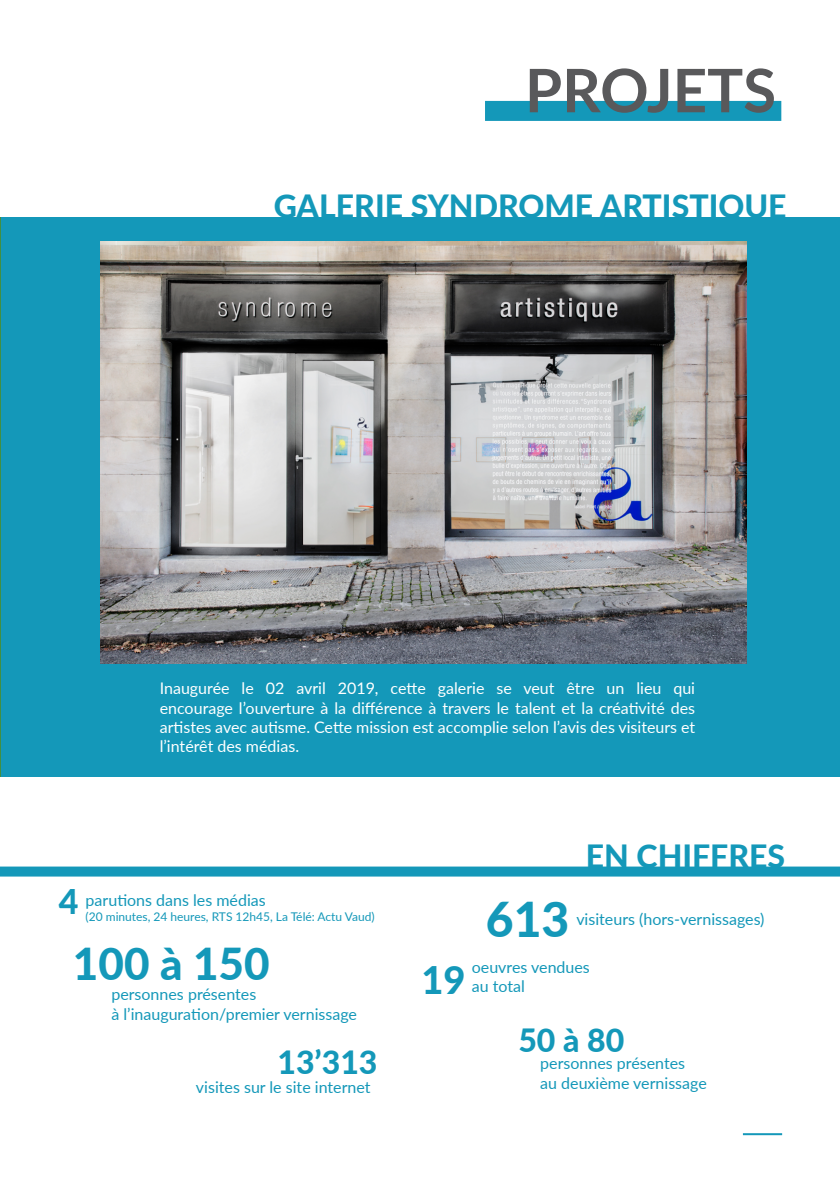
<style>
.page{position:relative;width:840px;height:1191px;background:#fff}
.page>*{position:absolute;margin:0;border:0;box-sizing:border-box;transform-origin:0 0}
.t1{font:700 60px "Lato";color:#59595b}
.t2{font:800 48px "Lato";color:#1498b9}
.t3{font:800 44px "Lato";color:#1498b9}
.t4{font:800 38px "Lato";color:#1498b9}
.t5{font:800 32px "Lato";color:#1498b9}
.t6{font:16px/19.2px "Lato";color:#fff;text-align:justify}
.t7{font:16px/19.2px "Lato";color:#1498b9}
.t8{font:12px "Lato";color:#1498b9}
.s1{font-weight:800;font-size:34px}
</style>
<div class="page">
<div style="left:0;top:217px;width:839px;height:560px;background:#1498b9"></div>
<hr style="left:0;top:217px;width:1px;height:560px;background:#428f42">
<img style="left:100px;top:241px;width:646px;height:422px">
<svg style="left:0;top:866px;width:839px;height:10px;background:#219dbc"></svg>
<div style="left:484px;top:101px;width:296px;height:20px;background:#1498b9"></div>
<hr style="left:742px;top:1133px;width:39px;height:2px;background:#1498b9">
<h1 class="t1" style="left:524px;top:46px;width:252px">PROJETS</h1>
<h3 class="t5" style="left:273px;top:183px;width:514px">GALERIE SYNDROME ARTISTIQUE</h3>
<p class="t6" style="left:160px;top:678px;width:536px">Inaugurée le 02 avril 2019, cette galerie se veut être un lieu qui encourage l’ouverture à la différence à travers le talent et la créativité des artistes avec autisme. Cette mission est accomplie selon l’avis des visiteurs et l’intérêt des médias.</p>
<h3 class="t5" style="left:585px;top:832px;width:201px">EN CHIFFRES</h3>
<p class="t7" style="left:59px;top:890px;width:208px"><span class="s1">4</span> parutions dans les médias</p>
<p class="t8" style="left:86px;top:907px;width:290px">(20 minutes, 24 heures, RTS 12h45, La Télé: Actu Vaud)</p>
<h2 class="t2" style="left:485px;top:883px;width:85px">613</h2>
<p class="t7" style="left:576px;top:909px;width:190px">visiteurs (hors-vernissages)</p>
<h3 class="t3" style="left:73px;top:931px;width:198px">100 à 150</h3>
<p class="t7" style="left:111px;top:984px;width:247px">personnes présentes<br>à l’inauguration/premier vernissage</p>
<h3 class="t5" style="left:518px;top:1016px;width:107px">50 à 80</h3>
<p class="t7" style="left:540px;top:1053px;width:168px">personnes présentes<br>au deuxième vernissage</p>
<h3 class="t4" style="left:421px;top:951px;width:46px">19</h3>
<p class="t7" style="left:471px;top:957px;width:119px">oeuvres vendues au total</p>
<h3 class="t5" style="left:277px;top:1038px;width:101px">13’313</h3>
<p class="t7" style="left:196px;top:1076px;width:176px">visites sur le site internet</p>
</div>
